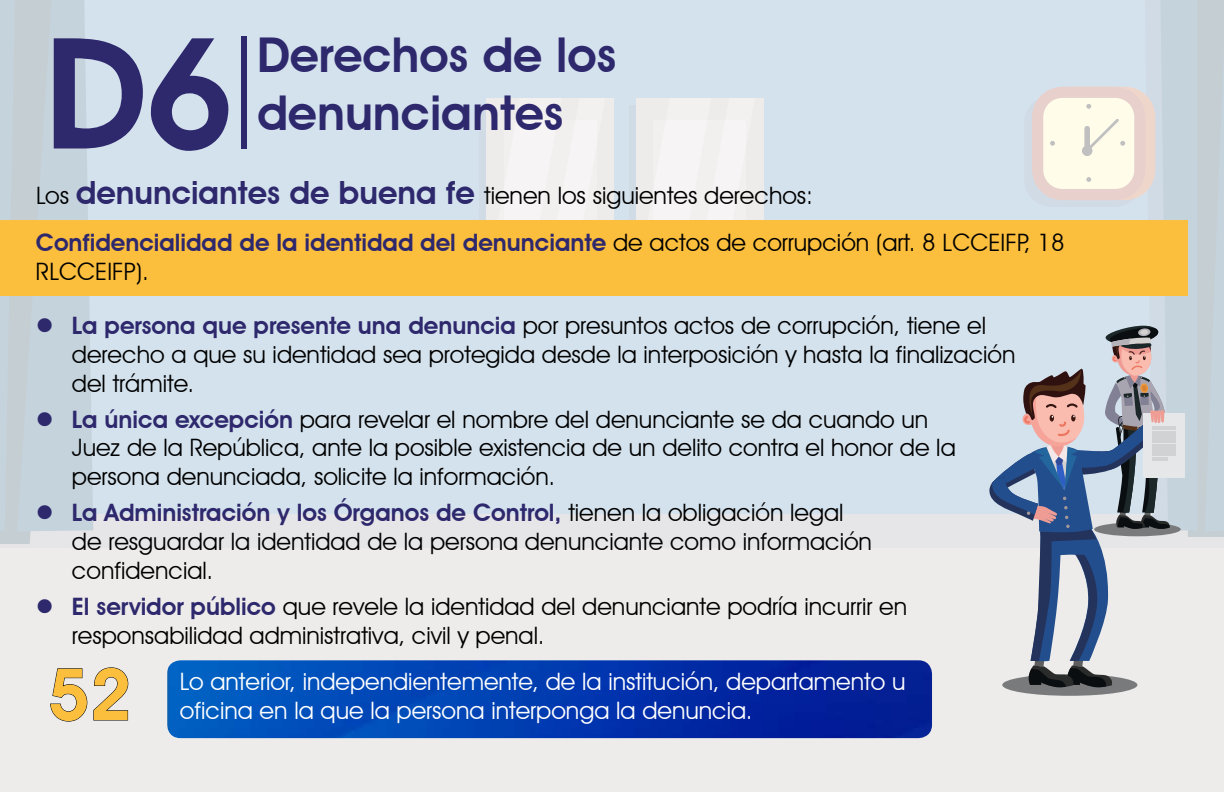
<style>
.page{position:relative;width:1224px;height:792px;background:#d4e2ed}
.page>*{position:absolute;margin:0;border:0;box-sizing:border-box;transform-origin:0 0}
.t1{font:700 150px "Avant Garde";color:#2e286d}
.t2{font:600 72px "Avant Garde IT Cby BT";color:#fbbe3d}
.t3{font:600 48px/57.6px "Avant Garde IT Cby BT";color:#2e286d}
.t4{font:24px/28.8px "Avant Garde IT Cby BT";color:#000}
.t5{font:24px "Avant Garde IT Cby BT";color:#fff}
.s1{font-weight:600;font-size:32px;color:#2e286d}
.s2{font-weight:600;color:#2e286d}
.s3{color:#2e286d}
</style>
<div class="page">
<div style="left:0;top:514px;width:1224px;height:35px;background:#e6e5e7"></div>
<svg style="left:62px;top:0;width:31px;height:531px;fill:#c5d3dc"></svg>
<svg style="left:0;top:0;width:62px;height:544px;background:#c5d1d8"></svg>
<div style="left:0;top:549px;width:1224px;height:243px;background:#edecea"></div>
<div style="left:629px;top:105px;width:128px;height:164px;background:#d0dbe6"></div>
<div style="left:636px;top:98px;width:128px;height:164px;background:#f2f1f0"></div>
<div style="left:479px;top:105px;width:128px;height:164px;background:#d0dbe6"></div>
<div style="left:486px;top:98px;width:128px;height:164px;background:#f2f1f0"></div>
<div style="left:1002px;top:674px;width:135px;height:22px;background:#797a7c;border-radius:50%"></div>
<svg style="left:989px;top:0;width:235px;height:687px"></svg>
<hr style="left:1152px;top:427px;width:24px;height:3px;background:#d0d2d3">
<hr style="left:1152px;top:431px;width:24px;height:3px;background:#d0d2d3">
<hr style="left:1152px;top:436px;width:24px;height:3px;background:#d0d2d3">
<hr style="left:1152px;top:440px;width:24px;height:3px;background:#d0d2d3">
<hr style="left:1152px;top:444px;width:24px;height:3px;background:#d0d2d3">
<hr style="left:1152px;top:449px;width:24px;height:3px;background:#d0d2d3">
<hr style="left:1152px;top:453px;width:24px;height:3px;background:#d0d2d3">
<hr style="left:1152px;top:457px;width:16px;height:3px;background:#d0d2d3">
<img style="left:167px;top:660px;width:765px;height:78px">
<div style="left:0;top:220px;width:1188px;height:76px;background:#fbbe3d"></div>
<div style="left:241px;top:36px;width:6px;height:112px;background:#2e286d"></div>
<svg style="left:50px;top:667px;width:79px;height:55px"></svg>
<h1 class="t1" style="left:44px;top:-14px;width:189px">D6</h1>
<h3 class="t3" style="left:257px;top:26px;width:361px">Derechos de los denunciantes</h3>
<p class="t4" style="left:36px;top:172px;width:1030px;line-height:46.8px">Los <span class="s1">denunciantes de buena fe</span> tienen los siguientes derechos:<br><span class="s2">Confidencialidad de la identidad del denunciante</span> de actos de corrupción (art. 8 LCCEIFP, 18</p>
<p class="t4" style="left:36px;top:257px;width:115px">RLCCEIFP).</p>
<p class="t4" style="left:72px;top:311px;width:945px;text-indent:-36px"><span class="s3">●</span> <span class="s2">La persona que presente una denuncia</span> por presuntos actos de corrupción, tiene el derecho a que su identidad sea protegida desde la interposición y hasta la finalización del trámite.</p>
<p class="t4" style="left:72px;top:404px;width:885px;text-indent:-36px"><span class="s3">●</span> <span class="s2">La única excepción</span> para revelar el nombre del denunciante se da cuando un<br>Juez de la República, ante la posible existencia de un delito contra el honor de la persona denunciada, solicite la información.</p>
<p class="t4" style="left:72px;top:498px;width:801px;text-indent:-36px"><span class="s3">●</span> <span class="s2">La Administración y los Órganos de Control,</span> tienen la obligación legal de resguardar la identidad de la persona denunciante como información confidencial.</p>
<p class="t4" style="left:72px;top:592px;width:837px;text-indent:-36px"><span class="s3">●</span> <span class="s2">El servidor público</span> que revele la identidad del denunciante podría incurrir en responsabilidad administrativa, civil y penal.</p>
<p class="t5" style="left:180px;top:667px;width:727px">Lo anterior, independientemente, de la institución, departamento u</p>
<h2 class="t2" style="left:48px;top:651px;width:85px">52</h2>
<p class="t5" style="left:180px;top:696px;width:574px">oficina en la que la persona interponga la denuncia.</p>
</div>
